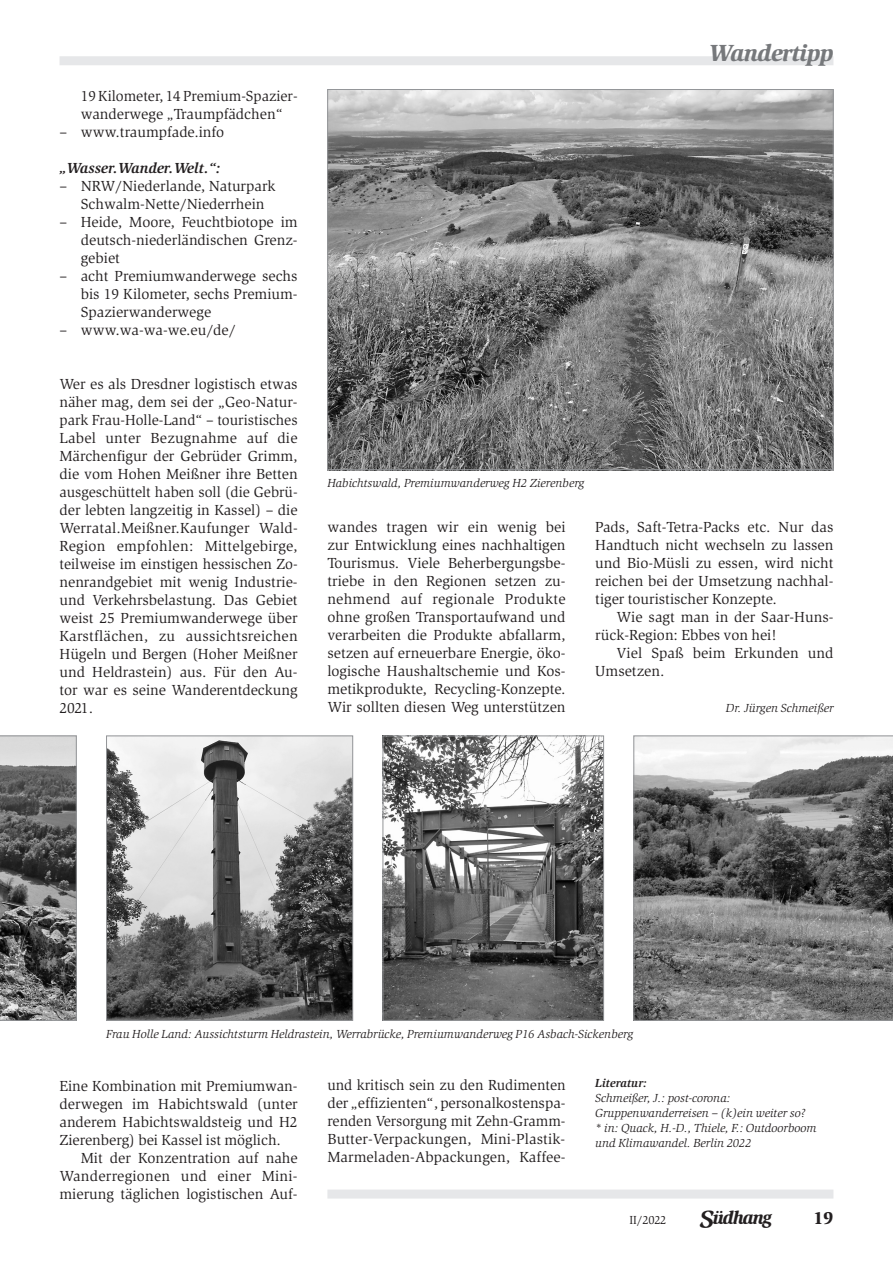
<style>
.page{position:relative;width:893px;height:1263px;background:#fff}
.page>*{position:absolute;margin:0;border:0;box-sizing:border-box;transform-origin:0 0}
.t1{font:italic 900 24px "Slimbach";letter-spacing:-.035em;color:#76787b}
.t2{font:900 18px "Slimbach";color:#231f20}
.t3{font:18px "Hillez Logozv 07";color:#231f20}
.t4{font:15px/18px "Slimbach";color:#231f20;text-align:justify}
.t5{font:italic 700 15px "Slimbach";color:#231f20}
.t6{font:italic 12px/15px "Slimbach";color:#231f20}
.t7{font:italic 700 12px "Slimbach";color:#231f20}
.t8{font:12px "Slimbach";letter-spacing:-.02em;color:#231f20}
</style>
<div class="page">
<div style="left:327px;top:1189px;width:506px;height:9px;background:#e6e7e9"></div>
<div style="left:60px;top:56px;width:773px;height:9px;background:#e6e7e9"></div>
<svg style="left:0;top:736px;width:77px;height:284px;background:#6c6c6c"></svg>
<img style="left:108px;top:738px;width:243px;height:280px">
<div style="left:106px;top:736px;width:247px;height:284px;border:1px solid #939598"></div>
<img style="left:383px;top:738px;width:221px;height:283px">
<div style="left:383px;top:736px;width:221px;height:284px;border:1px solid #939598"></div>
<svg style="left:634px;top:736px;width:259px;height:284px;background:#7c7c7c"></svg>
<img style="left:329px;top:89px;width:505px;height:381px">
<p class="t4" style="left:81px;top:87px;width:218px">19Kilometer, 14 Premium-Spazier&shy;wanderwege „Traumpfädchen“</p>
<p class="t4" style="left:60px;top:123px;width:166px">– www.traumpfade.info</p>
<p class="t5" style="left:60px;top:159px;width:163px">„Wasser.Wander.Welt.“:</p>
<p class="t4" style="left:81px;top:177px;width:196px;text-indent:-21px">– NRW/Niederlande, Naturpark<br>Schwalm-Nette/Niederrhein</p>
<p class="t4" style="left:81px;top:213px;width:218px;text-indent:-21px">– Heide, Moore, Feuchtbiotope im deutsch-niederländischen Grenz&shy;gebiet</p>
<p class="t4" style="left:81px;top:267px;width:218px;text-indent:-21px">– acht Premiumwanderwege sechs bis 19 Kilometer, sechs Premium-Spazierwanderwege</p>
<p class="t4" style="left:60px;top:321px;width:178px">– www.wa-wa-we.eu/de/</p>
<p class="t4" style="left:60px;top:375px;width:240px">Wer es als Dresdner logistisch etwas näher mag, dem sei der „Geo-Natur&shy;park Frau-Holle-Land“ – touristisches Label unter Bezugnahme auf die Märchenfigur der Gebrüder Grimm, die vom Hohen Meißner ihre Betten ausgeschüttelt haben soll (die Gebrü&shy;der lebten langzeitig in Kassel) – die Werratal.Meißner.Kaufunger Wald-Region empfohlen: Mittelgebirge, teilweise im einstigen hessischen Zo&shy;nenrandgebiet mit wenig Industrie&shy;und Verkehrsbelastung. Das Gebiet weist 25 Premiumwanderwege über Karstflächen, zu aussichtsreichen Hügeln und Bergen (Hoher Meißner und Heldrastein) aus. Für den Au&shy;tor war es seine Wanderentdeckung 2021.</p>
<h1 class="t1" style="left:708px;top:38px;width:127px">Wandertipp</h1>
<p class="t6" style="left:327px;top:476px;width:258px">Habichtswald, Premiumwanderweg H2 Zierenberg</p>
<p class="t4" style="left:327px;top:518px;width:240px">wandes tragen wir ein wenig bei zur Entwicklung eines nachhaltigen Tourismus. Viele Beherbergungsbe&shy;triebe in den Regionen setzen zu&shy;nehmend auf regionale Produkte ohne großen Transportaufwand und verarbeiten die Produkte abfallarm, setzen auf erneuerbare Energie, öko&shy;logische Haushaltschemie und Kos&shy;metikprodukte, Recycling-Konzepte.<br>Wir sollten diesen Weg unterstützen</p>
<p class="t4" style="left:595px;top:518px;width:240px">Pads, Saft-Tetra-Packs etc. Nur das Handtuch nicht wechseln zu lassen und Bio-Müsli zu essen, wird nicht reichen bei der Umsetzung nachhal&shy;tiger touristischer Konzepte.</p>
<p class="t4" style="left:595px;top:608px;width:240px;text-indent:21px">Wie sagt man in der Saar-Huns&shy;rück-Region: Ebbes von hei!</p>
<p class="t4" style="left:595px;top:644px;width:240px;text-indent:21px">Viel Spaß beim Erkunden und<br>Umsetzen.</p>
<p class="t6" style="left:726px;top:701px;width:109px">Dr. Jürgen Schmeißer</p>
<p class="t6" style="left:106px;top:1027px;width:528px">Frau Holle Land: Aussichtsturm Heldrastein, Werrabrücke, Premiumwanderweg P16 Asbach-Sickenberg</p>
<p class="t4" style="left:60px;top:1077px;width:240px">Eine Kombination mit Premiumwan&shy;derwegen im Habichtswald (unter anderem Habichtswaldsteig und H2<br>Zierenberg) bei Kassel ist möglich.</p>
<p class="t4" style="left:60px;top:1149px;width:240px;text-indent:21px">Mit der Konzentration auf nahe Wanderregionen und einer Mini&shy;mierung täglichen logistischen Auf-</p>
<p class="t4" style="left:327px;top:1076px;width:240px">und kritisch sein zu den Rudimenten der „effizienten“, personalkostenspa&shy;renden Versorgung mit Zehn-Gramm-Butter-Verpackungen, Mini-Plastik-Marmeladen-Abpackungen, Kaffee-</p>
<p class="t7" style="left:595px;top:1076px;width:53px">Literatur:</p>
<p class="t6" style="left:595px;top:1091px;width:223px">Schmeißer, J.: post-corona:<br>Gruppenwanderreisen – (k)ein weiter so?<br>* in: Quack, H.-D., Thiele, F.: Outdoorboom und Klimawandel. Berlin 2022</p>
<p class="t8" style="left:629px;top:1213px;width:38px">II/2022</p>
<p class="t3" style="left:699px;top:1209px;width:75px">ü</p>
<p class="t2" style="left:813px;top:1207px;width:21px">19</p>
</div>
